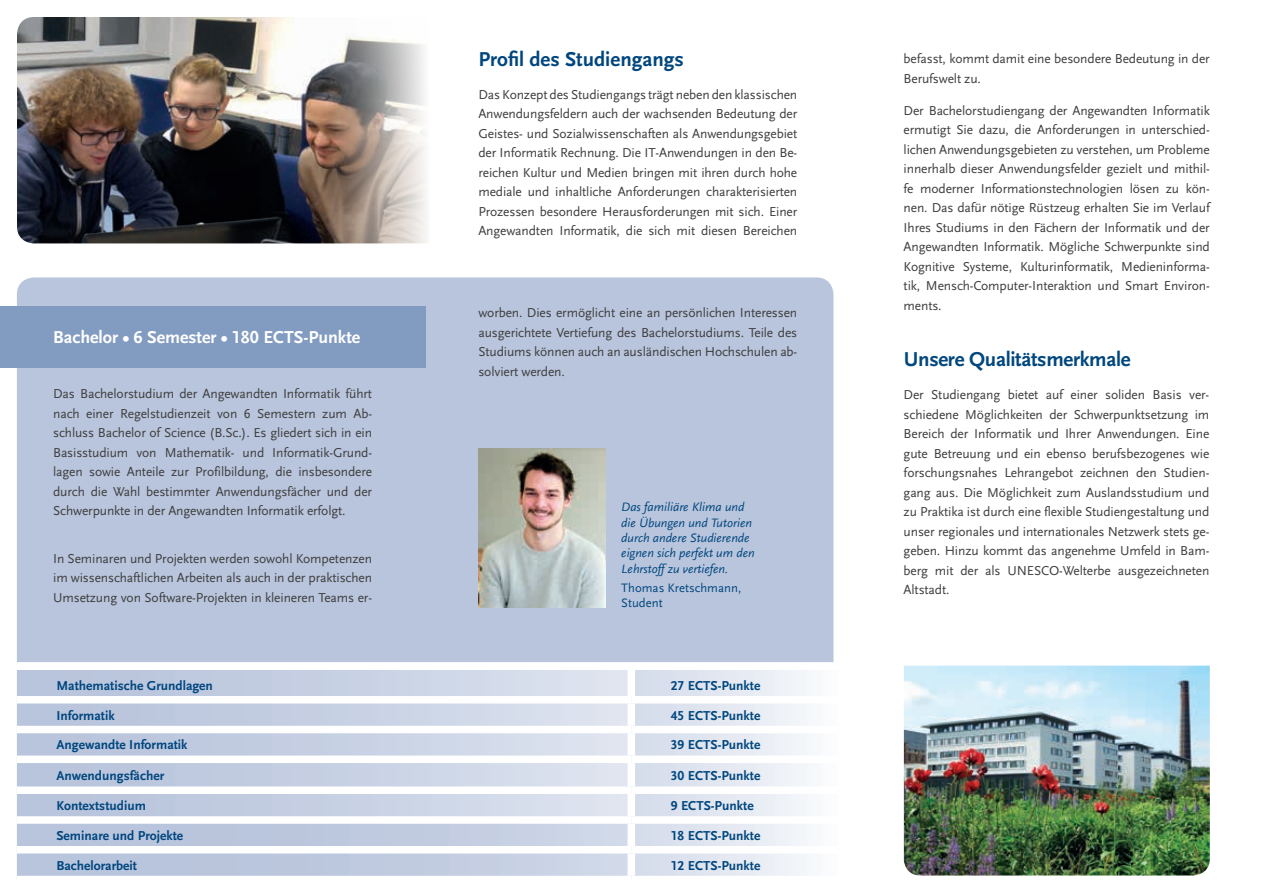
<style>
.page{position:relative;width:1263px;height:893px;background:#fff}
.page>*{position:absolute;margin:0;border:0;box-sizing:border-box;transform-origin:0 0}
.t1{font:700 21px "UB Scala Sans";letter-spacing:-.015em;color:#01477e}
.t2{font:700 21px "UB Scala Sans";color:#00467e}
.t3{font:700 18px "UB Scala Sans";color:#fff}
.t4{font:13.5px/19.5px "UB Scala Sans";letter-spacing:-.01em;color:#3e3e3f;text-align:justify}
.t5{font:700 13.5px "UB Scala Sans";color:#00467e}
.t6{font:italic 12.75px/15.3px "UB Scala Sans";color:#01477e}
.t7{font:12.75px/15.3px "UB Scala Sans";color:#01477e}
</style>
<div class="page">
<img style="left:904px;top:666px;width:306px;height:209px">
<img style="left:17px;top:17px;width:410px;height:226px">
<div style="left:17px;top:277px;width:816px;height:385px;background:#b9c5dc"></div>
<div style="left:0;top:306px;width:425px;height:62px;background:#829bc1"></div>
<svg style="left:17px;top:670px;width:610px;height:146px;background:#c8d1e4"></svg>
<svg style="left:635px;top:670px;width:172px;height:146px;background:#e3e7f1"></svg>
<svg style="left:17px;top:824px;width:790px;height:52px;background:#c8d1e3"></svg>
<div style="left:627px;top:824px;width:8px;height:22px;background:#fff"></div>
<div style="left:627px;top:853px;width:8px;height:23px;background:#fff"></div>
<div style="left:17px;top:696px;width:614px;height:7px;background:#fff"></div>
<div style="left:631px;top:696px;width:207px;height:7px;background:#fff"></div>
<div style="left:17px;top:726px;width:614px;height:7px;background:#fff"></div>
<div style="left:631px;top:726px;width:207px;height:7px;background:#fff"></div>
<div style="left:17px;top:755px;width:614px;height:8px;background:#fff"></div>
<div style="left:631px;top:755px;width:207px;height:8px;background:#fff"></div>
<div style="left:17px;top:786px;width:614px;height:8px;background:#fff"></div>
<div style="left:631px;top:786px;width:207px;height:8px;background:#fff"></div>
<div style="left:17px;top:846px;width:614px;height:7px;background:#fff"></div>
<div style="left:631px;top:846px;width:207px;height:7px;background:#fff"></div>
<img style="left:478px;top:449px;width:128px;height:158px">
<h2 class="t3" style="left:53px;top:326px;width:309px">Bachelor • 6 Semester • 180 ECTS-Punkte</h2>
<p class="t4" style="left:53px;top:384px;width:320px">Das Bachelorstudium der Angewandten Informatik führt nach einer Regelstudienzeit von 6 Semestern zum Ab&shy;schluss Bachelor of Science (B.Sc.). Es gliedert sich in ein Basisstudium von Mathematik- und Informatik-Grund&shy;lagen sowie Anteile zur Profilbildung, die insbesondere durch die Wahl bestimmter Anwendungsfächer und der Schwerpunkte in der Angewandten Informatik erfolgt.</p>
<p class="t4" style="left:53px;top:549px;width:320px">In Seminaren und Projekten werden sowohl Kompetenzen im wissenschaftlichen Arbeiten als auch in der praktischen Umsetzung von Software-Projekten in kleineren Teams er-</p>
<h1 class="t2" style="left:478px;top:47px;width:207px">Profil des Studiengangs</h1>
<p class="t4" style="left:478px;top:85px;width:320px">Das Konzept des Studiengangs trägt neben den klassischen Anwendungsfeldern auch der wachsenden Bedeutung der Geistes- und Sozialwissenschaften als Anwendungsgebiet der Informatik Rechnung. Die IT-Anwendungen in den Be&shy;reichen Kultur und Medien bringen mit ihren durch hohe mediale und inhaltliche Anforderungen charakterisierten Prozessen besondere Herausforderungen mit sich. Einer Angewandten Informatik, die sich mit diesen Bereichen</p>
<p class="t4" style="left:478px;top:303px;width:320px">worben. Dies ermöglicht eine an persönlichen Interessen ausgerichtete Vertiefung des Bachelorstudiums. Teile des Studiums können auch an ausländischen Hochschulen ab&shy;solviert werden.</p>
<p class="t6" style="left:621px;top:500px;width:135px">Das familiäre Klima und die Übungen und Tutorien durch andere Studierende eignen sich perfekt um den<br>Lehrstoff zu vertiefen.</p>
<p class="t7" style="left:621px;top:580px;width:121px">Thomas Kretschmann,<br>Student</p>
<p class="t5" style="left:56px;top:677px;width:158px">Mathematische Grundlagen</p>
<p class="t5" style="left:671px;top:677px;width:91px">27 ECTS-Punkte</p>
<p class="t5" style="left:56px;top:707px;width:60px">Informatik</p>
<p class="t5" style="left:671px;top:707px;width:91px">45 ECTS-Punkte</p>
<p class="t5" style="left:56px;top:737px;width:133px">Angewandte Informatik</p>
<p class="t5" style="left:671px;top:737px;width:91px">39 ECTS-Punkte</p>
<p class="t5" style="left:56px;top:767px;width:109px">Anwendungsfächer</p>
<p class="t5" style="left:671px;top:767px;width:91px">30 ECTS-Punkte</p>
<p class="t5" style="left:56px;top:798px;width:91px">Kontextstudium</p>
<p class="t5" style="left:671px;top:798px;width:84px">9 ECTS-Punkte</p>
<p class="t5" style="left:56px;top:827px;width:128px">Seminare und Projekte</p>
<p class="t5" style="left:671px;top:827px;width:91px">18 ECTS-Punkte</p>
<p class="t5" style="left:56px;top:857px;width:82px">Bachelorarbeit</p>
<p class="t5" style="left:671px;top:857px;width:91px">12 ECTS-Punkte</p>
<p class="t4" style="left:904px;top:49px;width:308px">befasst, kommt damit eine besondere Bedeutung in der<br>Berufswelt zu.</p>
<p class="t4" style="left:904px;top:101px;width:308px">Der Bachelorstudiengang der Angewandten Informatik ermutigt Sie dazu, die Anforderungen in unterschied&shy;lichen Anwendungsgebieten zu verstehen, um Probleme innerhalb dieser Anwendungsfelder gezielt und mithil&shy;fe moderner Informationstechnologien lösen zu kön&shy;nen. Das dafür nötige Rüstzeug erhalten Sie im Verlauf Ihres Studiums in den Fächern der Informatik und der Angewandten Informatik. Mögliche Schwerpunkte sind Kognitive Systeme, Kulturinformatik, Medieninforma&shy;tik, Mensch-Computer-Interaktion und Smart Environ&shy;ments.</p>
<h1 class="t1" style="left:904px;top:347px;width:228px">Unsere Qualitätsmerkmale</h1>
<p class="t4" style="left:904px;top:385px;width:307px">Der Studiengang bietet auf einer soliden Basis ver&shy;schiedene Möglichkeiten der Schwerpunktsetzung im Bereich der Informatik und Ihrer Anwendungen. Eine gute Betreuung und ein ebenso berufsbezogenes wie forschungsnahes Lehrangebot zeichnen den Studien&shy;gang aus. Die Möglichkeit zum Auslandsstudium und zu Praktika ist durch eine flexible Studiengestaltung und unser regionales und internationales Netzwerk stets ge&shy;geben. Hinzu kommt das angenehme Umfeld in Bam&shy;berg mit der als UNESCO-Welterbe ausgezeichneten Altstadt.</p>
</div>
